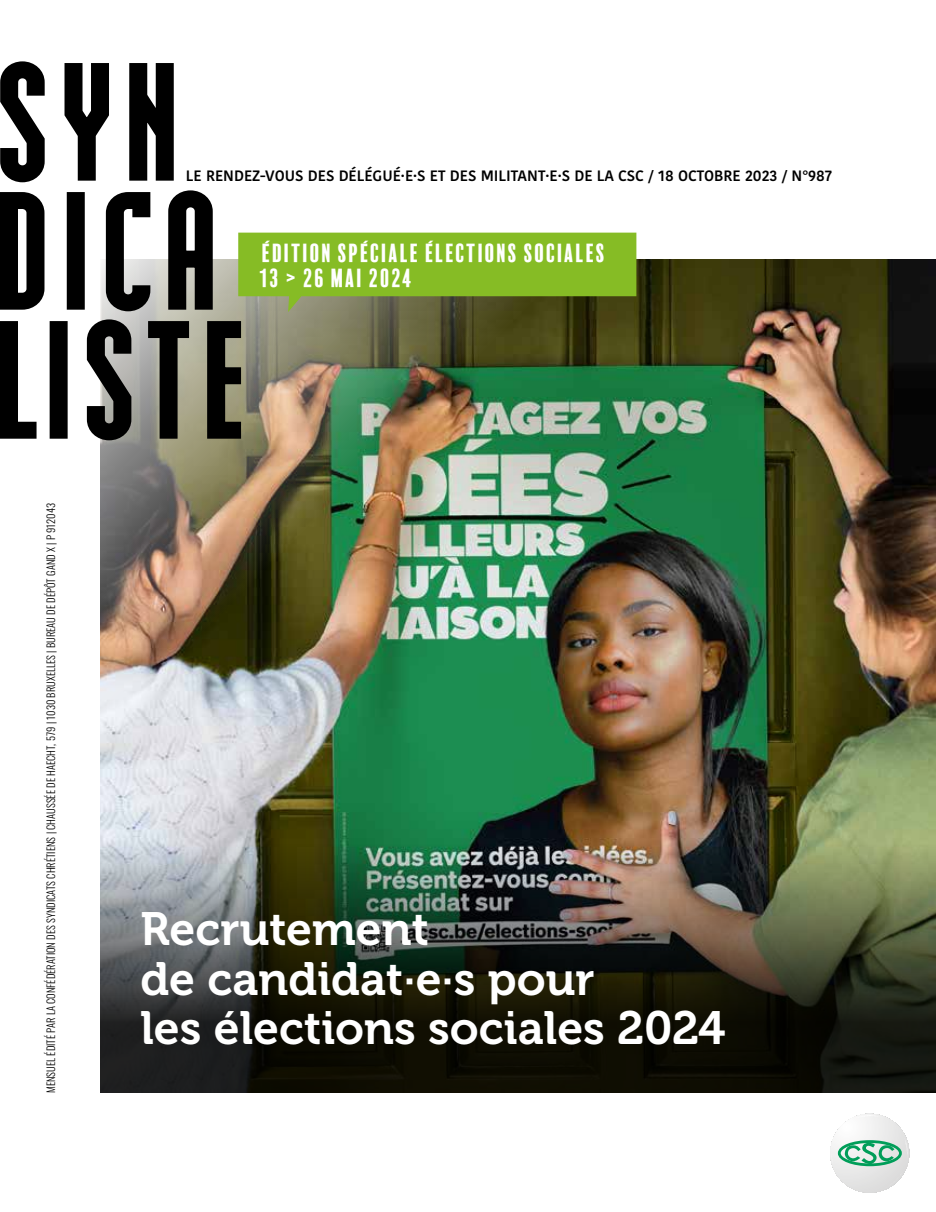
<style>
.page{position:relative;width:936px;height:1212px;background:#fff}
.page>*{position:absolute;margin:0;border:0;box-sizing:border-box;transform-origin:0 0}
.t1{font:46.5px/49.7px "Museo 700";color:#fff}
.t2{font:24px/24.8px "Balboa Plus Fill";letter-spacing:.03em;color:#fff}
.t3{font:600 15px "Kohinoor Bangla";color:#000}
.t4{font:300 10.5px "Oswald";color:#000}
</style>
<div class="page">
<img style="left:100px;top:259px;width:835px;height:562px">
<svg style="left:0;top:318px;width:242px;height:123px"></svg>
<svg style="left:0;top:190px;width:214px;height:122px"></svg>
<svg style="left:0;top:61px;width:174px;height:122px"></svg>
<svg style="left:830px;top:1114px;width:79px;height:79px"></svg>
<svg style="left:238px;top:233px;width:398px;height:79px;background:#7faa2a"></svg>
<img style="left:100px;top:821px;width:835px;height:272px">
<h3 class="t3" style="left:186px;top:163px;width:647px">LE RENDEZ-VOUS DES DÉLÉGUÉ.E.S ET DES MILITANT.E.S DE LA CSC / 18 OCTOBRE 2023 / N°987</h3>
<h2 class="t2" style="left:259px;top:241px;width:348px">ÉDITION SPÉCIALE ÉLECTIONS SOCIALES<br>13 &gt; 26 MAI 2024</h2>
<p class="t4" style="left:41px;top:1093px;width:591px;rotate:-90deg">MENSUEL ÉDITÉ PAR LA CONFÉDÉRATION DES SYNDICATS CHRÉTIENS | CHAUSSÉE DE HAECHT, 579 | 1030 BRUXELLES | BUREAU DE DÉPÔT GAND X | P 912043</p>
<h1 class="t1" style="left:140px;top:905px;width:586px">Recrutement<br>de candidat·e·s pour<br>les élections sociales 2024</h1>
</div>
